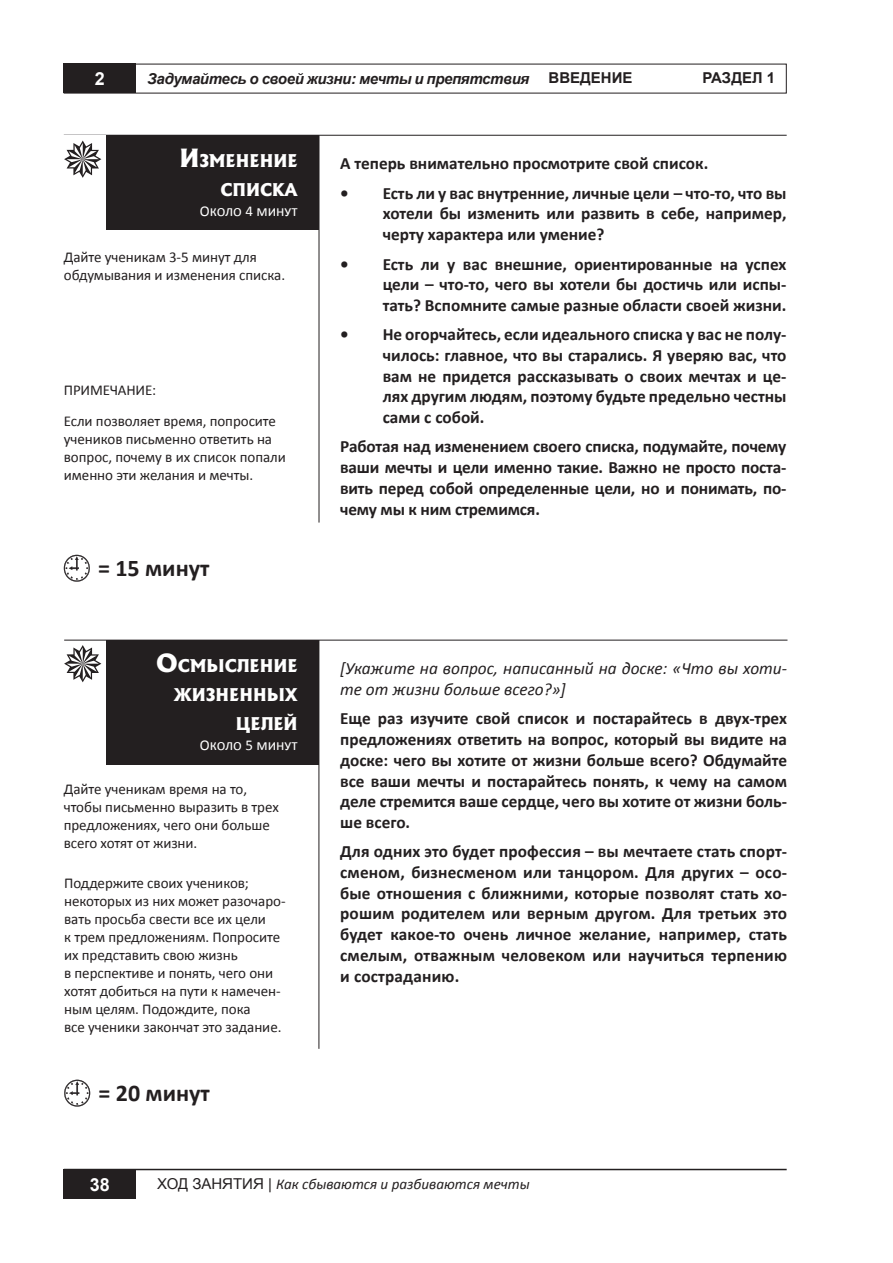
<style>
.page{position:relative;width:893px;height:1263px;background:#fff}
.page>*{position:absolute;margin:0;border:0;box-sizing:border-box;transform-origin:0 0}
.t1{font:700 24px "Calibri";color:#231f20}
.t2{font:700 18px "Arial";color:#fff}
.t3{font:700 17.25px/20.7px "Calibri";color:#231f20;text-align:justify}
.t4{font:italic 17.25px/20.7px "Calibri";color:#231f20}
.t5{font:800 16.8px "Albertus";color:#fff}
.t6{font:15px/18px "Calibri";letter-spacing:-.005em;color:#231f20}
.t7{font:italic 700 15px "Arial";letter-spacing:-.025em;color:#231f20}
.t8{font:italic 15px "Calibri";color:#231f20}
.t9{font:15px "Calibri";color:#fff}
.t10{font:700 15px "Arial";color:#231f20}
.s1{font-size:24px}
.s2{font-family:"Arial";font-style:normal}
</style>
<div class="page">
<div style="left:64px;top:1169px;width:72px;height:30px;background:#231f20"></div>
<hr style="left:64px;top:1169px;width:723px;height:1px;background:#231f20">
<div style="left:64px;top:64px;width:72px;height:29px;background:#231f20"></div>
<svg style="left:64px;top:555px;width:26px;height:27px"></svg>
<svg style="left:64px;top:1080px;width:26px;height:26px"></svg>
<hr style="left:319px;top:135px;width:1px;height:388px;background:#231f20">
<svg style="left:64px;top:645px;width:37px;height:37px"></svg>
<div style="left:106px;top:640px;width:213px;height:124px;background:#231f20"></div>
<hr style="left:64px;top:640px;width:723px;height:1px;background:#231f20">
<hr style="left:319px;top:640px;width:1px;height:409px;background:#231f20">
<hr style="left:64px;top:135px;width:723px;height:1px;background:#231f20">
<svg style="left:64px;top:141px;width:37px;height:37px"></svg>
<div style="left:106px;top:135px;width:213px;height:94px;background:#231f20"></div>
<p class="t2" style="left:95px;top:67px;width:12px">2</p>
<p class="t7" style="left:147px;top:68px;width:384px">Задумайтесь о своей жизни: мечты и препятствия</p>
<p class="t10" style="left:549px;top:68px;width:85px">Введение</p>
<p class="t10" style="left:702px;top:68px;width:74px">раздел 1</p>
<p class="t5" style="left:179px;top:150px;width:33px"><span class="s1">И</span>зме</p>
<p class="t5" style="left:236px;top:150px;width:50px">нение</p>
<p class="t5" style="left:220px;top:179px;width:14px">списка</p>
<p class="t9" style="left:200px;top:201px;width:99px">Около 4 минут</p>
<p class="t6" style="left:64px;top:248px;width:223px">Дайте ученикам 3-5 минут для обдумывания и изменения списка.</p>
<p class="t6" style="left:64px;top:375px;width:214px;line-height:30.8px">ПРИМЕЧАНИЕ:<br>Если позволяет время, попросите</p>
<p class="t6" style="left:64px;top:430px;width:223px">учеников письменно ответить на вопрос, почему в их список попали именно эти желания и мечты.</p>
<p class="t1" style="left:98px;top:553px;width:113px">= 15 минут</p>
<p class="t5" style="left:156px;top:656px;width:38px"><span class="s1">О</span>смыс</p>
<p class="t5" style="left:237px;top:656px;width:49px">ление</p>
<p class="t5" style="left:174px;top:684px;width:126px">жизненных</p>
<p class="t5" style="left:236px;top:713px;width:63px">целей</p>
<p class="t9" style="left:200px;top:736px;width:99px">Около 5 минут</p>
<p class="t6" style="left:64px;top:780px;width:217px">Дайте ученикам время на то, чтобы письменно выразить в трех предложениях, чего они больше всего хотят от жизни.</p>
<p class="t6" style="left:64px;top:874px;width:223px">Поддержите своих учеников; некоторых из них может разочаро&shy;вать просьба свести все их цели<br>к трем предложениям. Попросите их представить свою жизнь<br>в перспективе и понять, чего они хотят добиться на пути к намечен&shy;ным целям. Подождите, пока<br>все ученики закончат это задание.</p>
<p class="t1" style="left:98px;top:1078px;width:113px">= 20 минут</p>
<p class="t3" style="left:340px;top:153px;width:370px">А теперь внимательно просмотрите свой список.</p>
<p class="t3" style="left:383px;top:183px;width:405px;text-indent:-43px">• Есть ли у вас внутренние, личные цели – что-то, что вы хотели бы изменить или развить в себе, например, черту характера или умение?</p>
<p class="t3" style="left:383px;top:253px;width:405px;text-indent:-43px">• Есть ли у вас внешние, ориентированные на успех цели – что-то, чего вы хотели бы достичь или испы&shy;тать? Вспомните самые разные области своей жизни.</p>
<p class="t3" style="left:383px;top:324px;width:405px;text-indent:-43px">• Не огорчайтесь, если идеального списка у вас не полу&shy;чилось: главное, что вы старались. Я уверяю вас, что вам не придется рассказывать о своих мечтах и це&shy;лях другим людям, поэтому будьте предельно честны сами с собой.</p>
<p class="t3" style="left:340px;top:436px;width:448px">Работая над изменением своего списка, подумайте, почему ваши мечты и цели именно такие. Важно не просто поста&shy;вить перед собой определенные цели, но и понимать, по&shy;чему мы к ним стремимся.</p>
<p class="t4" style="left:340px;top:658px;width:448px">[Укажите на вопрос, написанный на доске: «Что вы хоти&shy;те от жизни больше всего?»]</p>
<p class="t3" style="left:340px;top:708px;width:448px">Еще раз изучите свой список и постарайтесь в двух-трех предложениях ответить на вопрос, который вы видите на доске: чего вы хотите от жизни больше всего? Обдумайте все ваши мечты и постарайтесь понять, к чему на самом деле стремится ваше сердце, чего вы хотите от жизни боль&shy;ше всего.</p>
<p class="t3" style="left:340px;top:841px;width:448px">Для одних это будет профессия – вы мечтаете стать спорт&shy;сменом, бизнесменом или танцором. Для других – осо&shy;бые отношения с ближними, которые позволят стать хо&shy;рошим родителем или верным другом. Для третьих это будет какое-то очень личное желание, например, стать смелым, отважным человеком или научиться терпению и состраданию.</p>
<p class="t2" style="left:90px;top:1172px;width:22px">38</p>
<p class="t8" style="left:157px;top:1174px;width:374px"><span class="s2">ход занятия |</span> Как сбываются и разбиваются мечты</p>
</div>
